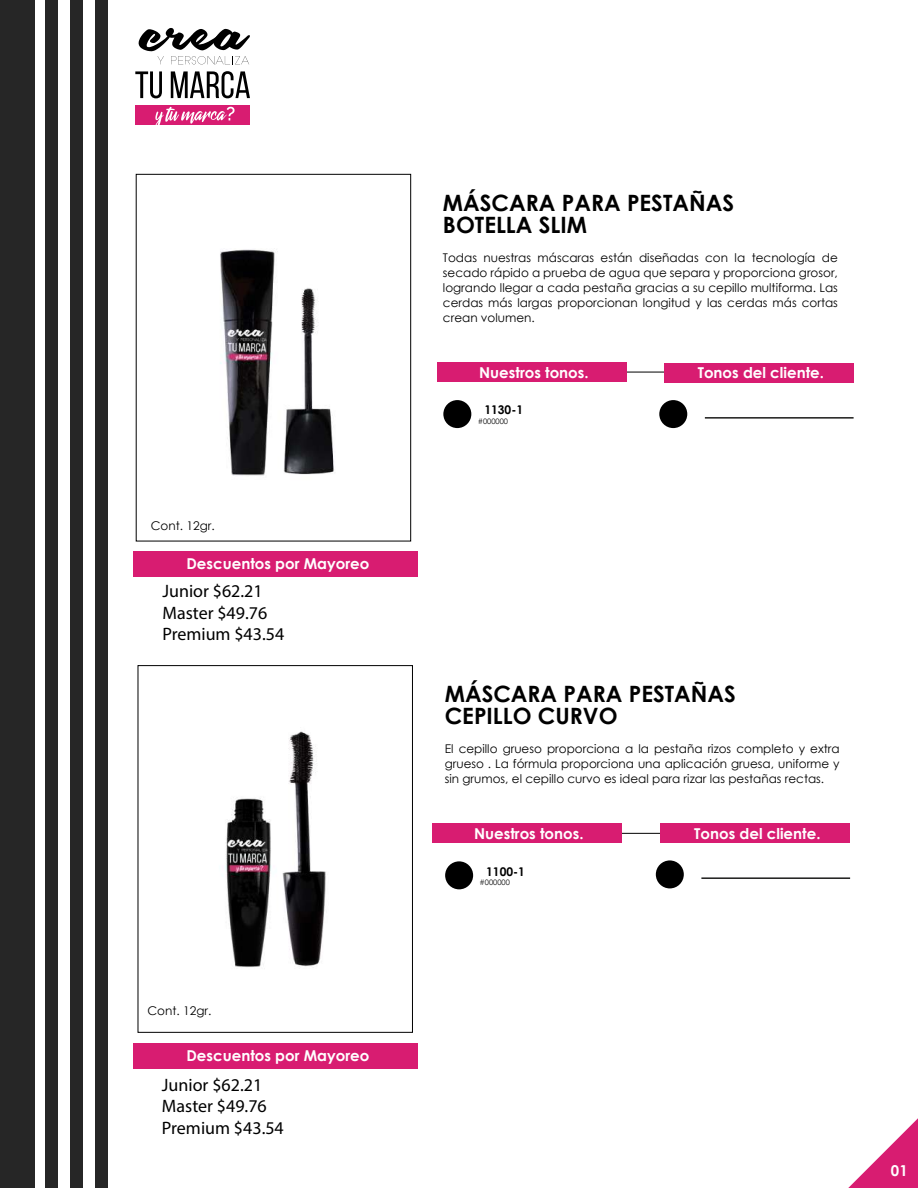
<style>
.page{position:relative;width:918px;height:1188px;background:#fff}
.page>*{position:absolute;margin:0;border:0;box-sizing:border-box;transform-origin:0 0}
.t1{font:700 22.5px/22.5px "Century Gothic";color:#000}
.t2{font:18px/21.6px "Myriad Pro";color:#000}
.t3{font:700 15px "Century Gothic";color:#fff}
.t4{font:12px/15px "Century Gothic";color:#000;text-align:justify}
.t5{font:700 12px "Century Gothic";color:#000}
.t6{font:7.5px "Century Gothic";color:#000}
</style>
<div class="page">
<svg style="left:138px;top:28px;width:112px;height:36px"></svg>
<svg style="left:135px;top:71px;width:27px;height:27px"></svg>
<svg style="left:171px;top:71px;width:79px;height:27px"></svg>
<div style="left:135px;top:105px;width:115px;height:20px;background:#d81c71"></div>
<svg style="left:155px;top:107px;width:80px;height:18px"></svg>
<div style="left:0;top:0;width:35px;height:1188px;background:#262626"></div>
<div style="left:45px;top:0;width:13px;height:1188px;background:#262626"></div>
<div style="left:70px;top:0;width:13px;height:1188px;background:#262626"></div>
<div style="left:95px;top:0;width:13px;height:1188px;background:#262626"></div>
<svg style="left:848px;top:1118px;width:70px;height:70px"></svg>
<div style="left:136px;top:174px;width:275px;height:367px;background:#fff;border:1px solid #000"></div>
<img style="left:220px;top:249px;width:114px;height:227px">
<hr style="left:443px;top:372px;width:395px;height:1px;background:#000">
<svg style="left:443px;top:400px;width:29px;height:29px"></svg>
<svg style="left:659px;top:400px;width:29px;height:29px"></svg>
<div style="left:437px;top:362px;width:190px;height:20px;background:#d81c71"></div>
<div style="left:664px;top:363px;width:190px;height:20px;background:#d81c71"></div>
<hr style="left:705px;top:417px;width:149px;height:2px;background:#1c1c1b">
<div style="left:133px;top:551px;width:285px;height:26px;background:#d81c71"></div>
<div style="left:138px;top:665px;width:275px;height:368px;background:#fff;border:1px solid #000"></div>
<hr style="left:445px;top:833px;width:394px;height:1px;background:#000">
<svg style="left:445px;top:861px;width:29px;height:29px"></svg>
<div style="left:432px;top:823px;width:190px;height:20px;background:#d81c71"></div>
<img style="left:225px;top:731px;width:101px;height:237px">
<svg style="left:655px;top:860px;width:29px;height:29px"></svg>
<div style="left:661px;top:823px;width:189px;height:20px;background:#d81c71"></div>
<hr style="left:701px;top:877px;width:149px;height:2px;background:#1c1c1b">
<div style="left:133px;top:1043px;width:285px;height:25px;background:#d81c71"></div>
<p class="t4" style="left:151px;top:518px;width:65px">Cont. 12gr.</p>
<p class="t3" style="left:186px;top:553px;width:185px">Descuentos por Mayoreo</p>
<h2 class="t2" style="left:162px;top:580px;width:123px">Junior $62.21<br>Master $49.76<br>Premium $43.54</h2>
<p class="t4" style="left:147px;top:1003px;width:65px">Cont. 12gr.</p>
<p class="t3" style="left:186px;top:1044px;width:185px">Descuentos por Mayoreo</p>
<h2 class="t2" style="left:162px;top:1074px;width:123px">Junior $62.21<br>Master $49.76<br>Premium $43.54</h2>
<h1 class="t1" style="left:443px;top:190px;width:293px">MÁSCARA PARA PESTAÑAS<br>BOTELLA SLIM</h1>
<p class="t4" style="left:443px;top:250px;width:396px">Todas nuestras máscaras están diseñadas con la tecnología de secado rápido a prueba de agua que separa y proporciona grosor, logrando llegar a cada pestaña gracias a su cepillo multiforma. Las cerdas más largas proporcionan longitud y las cerdas más cortas crean volumen.</p>
<p class="t3" style="left:479px;top:361px;width:111px">Nuestros tonos.</p>
<p class="t3" style="left:698px;top:361px;width:128px">Tonos del cliente.</p>
<p class="t5" style="left:484px;top:401px;width:40px">1130-1</p>
<p class="t6" style="left:478px;top:416px;width:32px">#000000</p>
<h1 class="t1" style="left:445px;top:682px;width:293px">MÁSCARA PARA PESTAÑAS<br>CEPILLO CURVO</h1>
<p class="t4" style="left:445px;top:741px;width:396px">El cepillo grueso proporciona a la pestaña rizos completo y extra grueso . La fórmula proporciona una aplicación gruesa, uniforme y sin grumos, el cepillo curvo es ideal para rizar las pestañas rectas.</p>
<p class="t3" style="left:474px;top:822px;width:111px">Nuestros tonos.</p>
<p class="t5" style="left:486px;top:862px;width:40px">1100-1</p>
<p class="t6" style="left:480px;top:877px;width:32px">#000000</p>
<p class="t3" style="left:694px;top:822px;width:128px">Tonos del cliente.</p>
<p class="t3" style="left:891px;top:1160px;width:18px">01</p>
</div>
